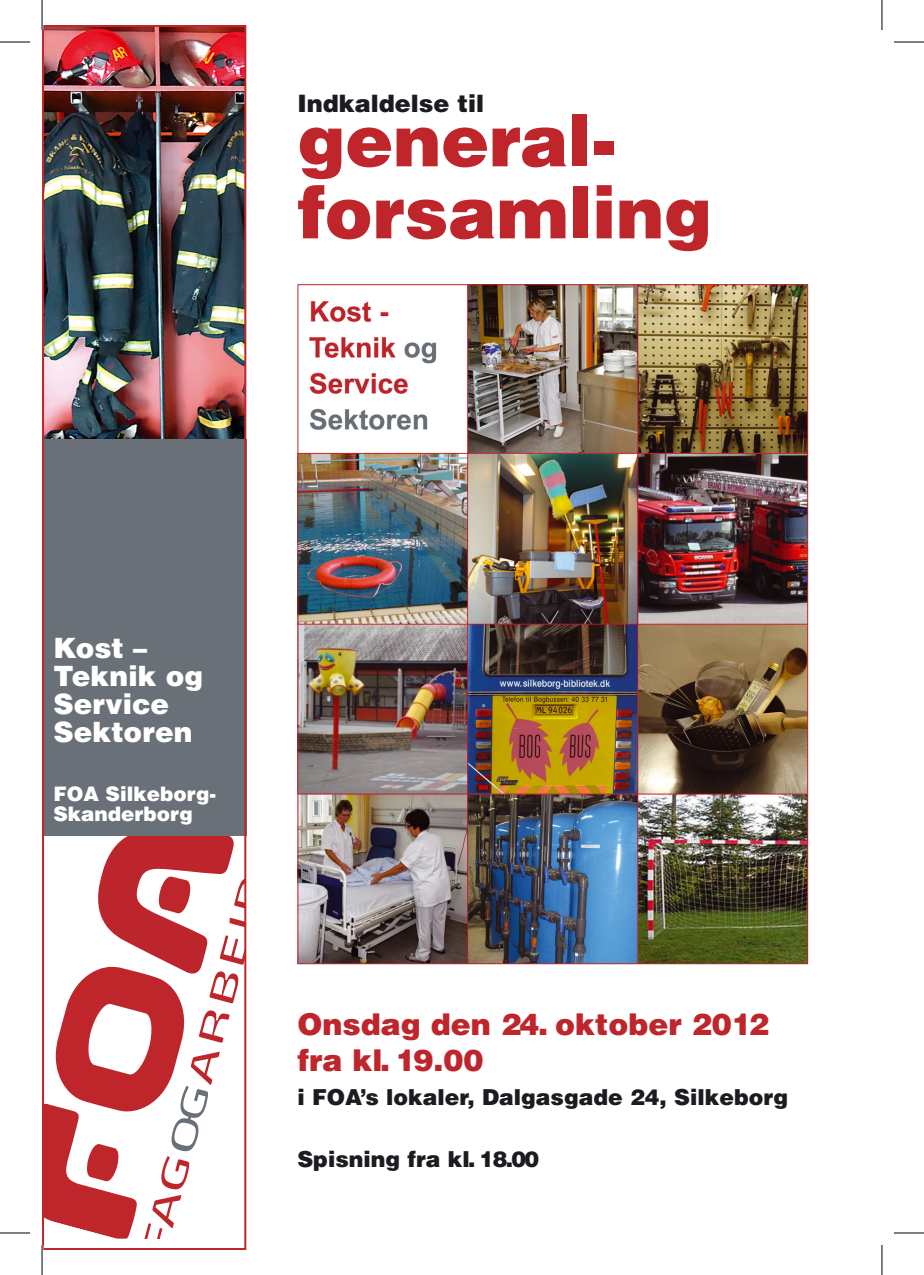
<style>
.page{position:relative;width:924px;height:1275px;background:#fff}
.page>*{position:absolute;margin:0;border:0;box-sizing:border-box;transform-origin:0 0}
.t1{font:900 72px/72px "Helvetica";letter-spacing:-.005em;color:#be262c}
.t2{font:900 30px/36px "Helvetica";color:#be262c}
.t3{font:900 28px/28px "Helvetica";color:#fff}
.t4{font:900 24px "Helvetica";color:#1b1c20}
.t5{font:900 22px "Helvetica";color:#1b1c20}
.t6{font:900 20px/20px "Helvetica";color:#fff}
</style>
<div class="page">
<img style="left:45px;top:28px;width:198px;height:411px">
<svg style="left:45px;top:836px;width:198px;height:402px"></svg>
<div style="left:42px;top:439px;width:204px;height:397px;background:#6a7078"></div>
<div style="left:42px;top:25px;width:204px;height:1225px;border:2px solid #be262c"></div>
<img style="left:299px;top:286px;width:506px;height:676px">
<hr style="left:0;top:42px;width:30px;height:1px;background:#000">
<hr style="left:893px;top:42px;width:30px;height:1px;background:#000">
<hr style="left:0;top:1232px;width:30px;height:1px;background:#000">
<hr style="left:893px;top:1232px;width:30px;height:1px;background:#000">
<hr style="left:42px;top:0;width:1px;height:30px;background:#000">
<hr style="left:42px;top:1245px;width:1px;height:30px;background:#000">
<hr style="left:881px;top:0;width:1px;height:30px;background:#000">
<hr style="left:881px;top:1245px;width:1px;height:30px;background:#000">
<p class="t4" style="left:297px;top:88px;width:188px">Indkaldelse til</p>
<h1 class="t1" style="left:297px;top:103px;width:416px">general&shy;forsamling</h1>
<p class="t3" style="left:53px;top:633px;width:151px">Kost –<br>Teknik og<br>Service<br>Sektoren</p>
<p class="t6" style="left:53px;top:783px;width:164px">FOA Silkeborg-<br>Skanderborg</p>
<h2 class="t2" style="left:297px;top:1005px;width:473px">Onsdag den 24. oktober 2012 fra kl. 19.00</h2>
<p class="t5" style="left:297px;top:1082px;width:492px">i FOA’s lokaler, Dalgasgade 24, Silkeborg</p>
<p class="t5" style="left:297px;top:1144px;width:243px">Spisning fra kl. 18.00</p>
</div>
